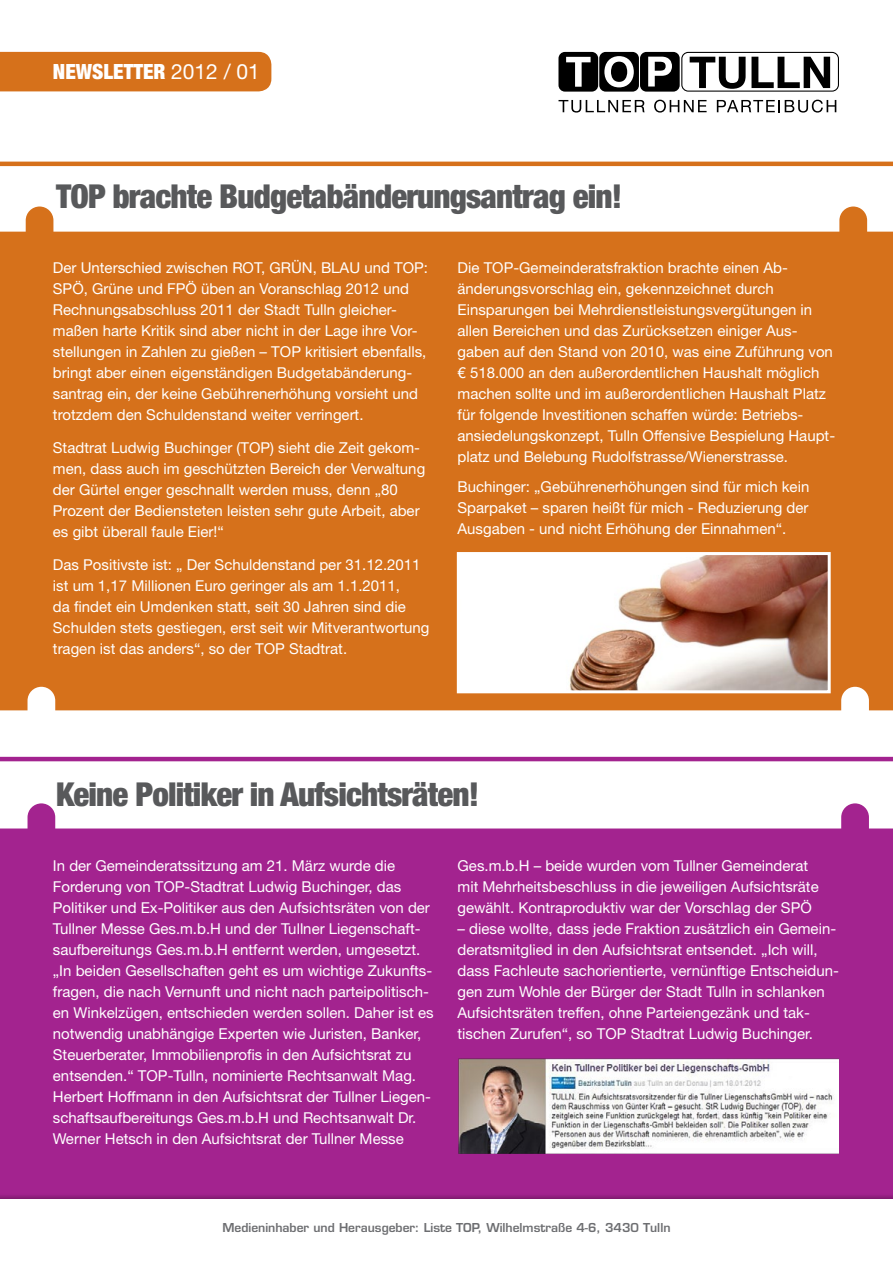
<style>
.page{position:relative;width:893px;height:1263px;background:#fff}
.page>*{position:absolute;margin:0;border:0;box-sizing:border-box;transform-origin:0 0}
.t1{font:900 condensed 33px "Helvetica Neue LT Std";letter-spacing:-.025em;color:#58595b}
.t2{font:900 condensed 21px "Helvetica Neue LT Std";color:#fff}
.t3{font:15px/21px "Helvetica Neue LT Std";color:#fff}
.t4{font:12px "TU Sans Dem";color:#6d6e71}
.s1{font-weight:400;font-stretch:normal}
</style>
<div class="page">
<div style="left:0;top:52px;width:271px;height:39px;background:#d6711b"></div>
<div style="left:640px;top:52px;width:40px;height:40px;background:#000;border-radius:6px"></div>
<div style="left:681px;top:52px;width:158px;height:40px;border:1px solid #000;border-radius:6px"></div>
<div style="left:599px;top:52px;width:40px;height:40px;background:#000;border-radius:6px"></div>
<div style="left:558px;top:52px;width:40px;height:40px;background:#000;border-radius:6px"></div>
<svg style="left:604px;top:56px;width:30px;height:31px"></svg>
<svg style="left:648px;top:57px;width:24px;height:30px"></svg>
<svg style="left:566px;top:57px;width:25px;height:30px"></svg>
<svg style="left:558px;top:100px;width:87px;height:13px"></svg>
<svg style="left:654px;top:100px;width:53px;height:13px"></svg>
<svg style="left:717px;top:100px;width:119px;height:13px"></svg>
<svg style="left:690px;top:57px;width:140px;height:32px"></svg>
<div style="left:0;top:159px;width:893px;height:613px;background:#d6711b"></div>
<div style="left:0;top:751px;width:893px;height:448px;background:#a3238f"></div>
<div style="left:0;top:159px;width:893px;height:73px;background:#fff"></div>
<svg style="left:0;top:687px;width:893px;height:141px;background:#f7e7dc"></svg>
<hr style="left:0;top:757px;width:893px;height:4px;background:#a3238f">
<hr style="left:0;top:162px;width:893px;height:4px;background:#d6711b">
<img style="left:458px;top:1058px;width:381px;height:95px">
<img style="left:461px;top:556px;width:366px;height:133px">
<div style="left:457px;top:552px;width:374px;height:141px;border:3px solid #fff"></div>
<h2 class="t2" style="left:53px;top:59px;width:208px">NEWSLETTER <span class="s1">2012 / 01</span></h2>
<h1 class="t1" style="left:56px;top:176px;width:568px">TOP brachte Budgetabänderungsantrag ein!</h1>
<p class="t3" style="left:53px;top:257px;width:377px">Der Unterschied zwischen ROT, GRÜN, BLAU und TOP:<br>SPÖ, Grüne und FPÖ üben an Voranschlag 2012 und Rechnungsabschluss 2011 der Stadt Tulln gleicher&shy;maßen harte Kritik sind aber nicht in der Lage ihre Vor&shy;stellungen in Zahlen zu gießen – TOP kritisiert ebenfalls, bringt aber einen eigenständigen Budgetabänderung&shy;santrag ein, der keine Gebührenerhöhung vorsieht und trotzdem den Schuldenstand weiter verringert.</p>
<p class="t3" style="left:53px;top:437px;width:374px">Stadtrat Ludwig Buchinger (TOP) sieht die Zeit gekom&shy;men, dass auch im geschützten Bereich der Verwaltung der Gürtel enger geschnallt werden muss, denn „80<br>Prozent der Bediensteten leisten sehr gute Arbeit, aber es gibt überall faule Eier!“</p>
<p class="t3" style="left:53px;top:554px;width:378px">Das Positivste ist: „ Der Schuldenstand per 31.12.2011 ist um 1,17 Millionen Euro geringer als am 1.1.2011,<br>da findet ein Umdenken statt, seit 30 Jahren sind die Schulden stets gestiegen, erst seit wir Mitverantwortung tragen ist das anders“, so der TOP Stadtrat.</p>
<p class="t3" style="left:458px;top:257px;width:379px">Die TOP-Gemeinderatsfraktion brachte einen Ab&shy;änderungsvorschlag ein, gekennzeichnet durch Einsparungen bei Mehrdienstleistungsvergütungen in allen Bereichen und das Zurücksetzen einiger Aus&shy;gaben auf den Stand von 2010, was eine Zuführung von € 518.000 an den außerordentlichen Haushalt möglich machen sollte und im außerordentlichen Haushalt Platz für folgende Investitionen schaffen würde: Betriebs&shy;ansiedelungskonzept, Tulln Offensive Bespielung Haupt&shy;platz und Belebung Rudolfstrasse/Wienerstrasse.</p>
<p class="t3" style="left:458px;top:476px;width:353px;text-align:justify">Buchinger: „Gebührenerhöhungen sind für mich kein Sparpaket – sparen heißt für mich - Reduzierung der Ausgaben - und nicht Erhöhung der Einnahmen“.</p>
<h1 class="t1" style="left:56px;top:774px;width:425px">Keine Politiker in Aufsichtsräten!</h1>
<p class="t3" style="left:53px;top:854px;width:382px">In der Gemeinderatssitzung am 21. März wurde die Forderung von TOP-Stadtrat Ludwig Buchinger, das Politiker und Ex-Politiker aus den Aufsichtsräten von der Tullner Messe Ges.m.b.H und der Tullner Liegenschaft&shy;saufbereitungs Ges.m.b.H entfernt werden, umgesetzt. „In beiden Gesellschaften geht es um wichtige Zukunfts&shy;fragen, die nach Vernunft und nicht nach parteipolitisch&shy;en Winkelzügen, entschieden werden sollen. Daher ist es notwendig unabhängige Experten wie Juristen, Banker, Steuerberater, Immobilienprofis in den Aufsichtsrat zu entsenden.“ TOP-Tulln, nominierte Rechtsanwalt Mag.<br>Herbert Hoffmann in den Aufsichtsrat der Tullner Liegen&shy;schaftsaufbereitungs Ges.m.b.H und Rechtsanwalt Dr.<br>Werner Hetsch in den Aufsichtsrat der Tullner Messe</p>
<p class="t3" style="left:458px;top:854px;width:363px">Ges.m.b.H – beide wurden vom Tullner Gemeinderat mit Mehrheitsbeschluss in die jeweiligen Aufsichtsräte gewählt. Kontraproduktiv war der Vorschlag der SPÖ</p>
<p class="t3" style="left:458px;top:917px;width:383px">– diese wollte, dass jede Fraktion zusätzlich ein Gemein&shy;deratsmitglied in den Aufsichtsrat entsendet. „Ich will, dass Fachleute sachorientierte, vernünftige Entscheidun&shy;gen zum Wohle der Bürger der Stadt Tulln in schlanken Aufsichtsräten treffen, ohne Parteiengezänk und tak&shy;tischen Zurufen“, so TOP Stadtrat Ludwig Buchinger.</p>
<p class="t4" style="left:222px;top:1220px;width:450px">Medieninhaber und Herausgeber: Liste TOP, Wilhelmstraße 4-6, 3430 Tulln</p>
</div>
